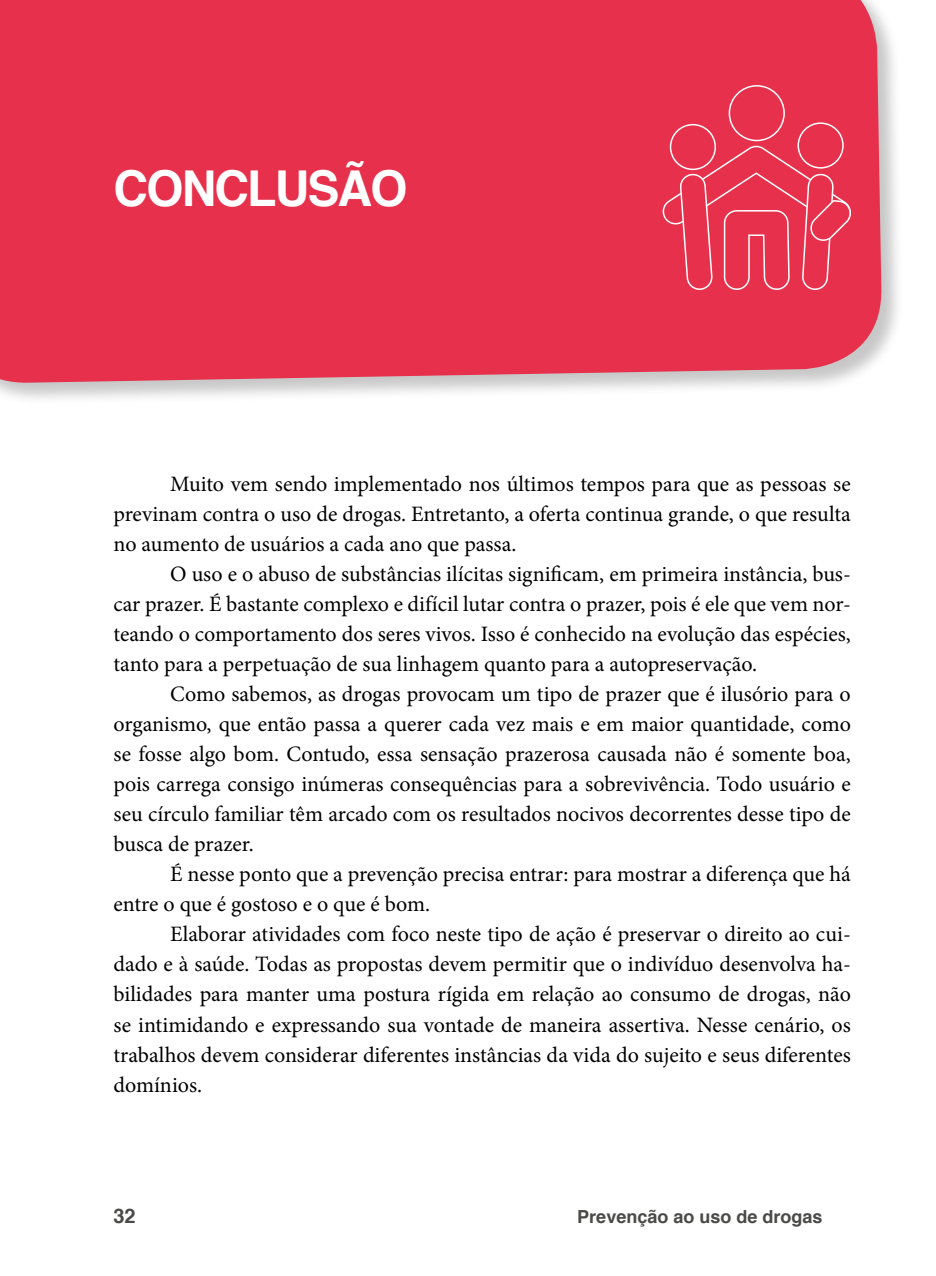
<style>
.page{position:relative;width:936px;height:1276px;background:#fff}
.page>*{position:absolute;margin:0;border:0;box-sizing:border-box;transform-origin:0 0}
.t1{font:700 49.4px "Helvetica";letter-spacing:-.04em;color:#fff}
.t2{font:22px/30px "Minion Pro";color:#000;text-align:justify}
.t3{font:700 20px "Helvetica";color:#4a4a49}
.t4{font:700 18px "Helvetica";color:#4a4a49}
</style>
<div class="page">
<div style="left:0;top:0;width:905px;height:406px;background:#000;opacity:.22"></div>
<div style="left:0;top:0;width:882px;height:384px;background:#e7304b"></div>
<div style="left:670px;top:125px;width:45px;height:44px;background:#e7304b;border-radius:50%"></div>
<div style="left:669px;top:124px;width:47px;height:46px;border:2px solid #fff;border-radius:50%"></div>
<div style="left:798px;top:123px;width:44px;height:45px;background:#e7304b;border-radius:50%"></div>
<div style="left:797px;top:122px;width:46px;height:47px;border:2px solid #fff;border-radius:50%"></div>
<div style="left:729px;top:86px;width:55px;height:54px;background:#e7304b;border-radius:50%"></div>
<div style="left:728px;top:85px;width:56px;height:56px;border:2px solid #fff;border-radius:50%"></div>
<svg style="left:659px;top:144px;width:194px;height:147px;background:#e83f58"></svg>
<h1 class="t1" style="left:113px;top:148px;width:295px">CONCLUSÃO</h1>
<p class="t2" style="left:113px;top:469px;width:739px;text-indent:57px">Muito vem sendo implementado nos últimos tempos para que as pessoas se previnam contra o uso de drogas. Entretanto, a oferta continua grande, o que resulta no aumento de usuários a cada ano que passa.</p>
<p class="t2" style="left:113px;top:559px;width:739px;text-indent:57px">O uso e o abuso de substâncias ilícitas significam, em primeira instância, bus&shy;car prazer. É bastante complexo e difícil lutar contra o prazer, pois é ele que vem nor&shy;teando o comportamento dos seres vivos. Isso é conhecido na evolução das espécies, tanto para a perpetuação de sua linhagem quanto para a autopreservação.</p>
<p class="t2" style="left:113px;top:679px;width:739px;text-indent:57px">Como sabemos, as drogas provocam um tipo de prazer que é ilusório para o organismo, que então passa a querer cada vez mais e em maior quantidade, como se fosse algo bom. Contudo, essa sensação prazerosa causada não é somente boa, pois carrega consigo inúmeras consequências para a sobrevivência. Todo usuário e seu círculo familiar têm arcado com os resultados nocivos decorrentes desse tipo de busca de prazer.</p>
<p class="t2" style="left:113px;top:859px;width:738px;text-indent:57px">É nesse ponto que a prevenção precisa entrar: para mostrar a diferença que há entre o que é gostoso e o que é bom.</p>
<p class="t2" style="left:113px;top:919px;width:739px;text-indent:57px">Elaborar atividades com foco neste tipo de ação é preservar o direito ao cui&shy;dado e à saúde. Todas as propostas devem permitir que o indivíduo desenvolva ha&shy;bilidades para manter uma postura rígida em relação ao consumo de drogas, não se intimidando e expressando sua vontade de maneira assertiva. Nesse cenário, os trabalhos devem considerar diferentes instâncias da vida do sujeito e seus diferentes domínios.</p>
<p class="t3" style="left:113px;top:1199px;width:24px">32</p>
<p class="t4" style="left:577px;top:1202px;width:247px">Prevenção ao uso de drogas</p>
</div>
